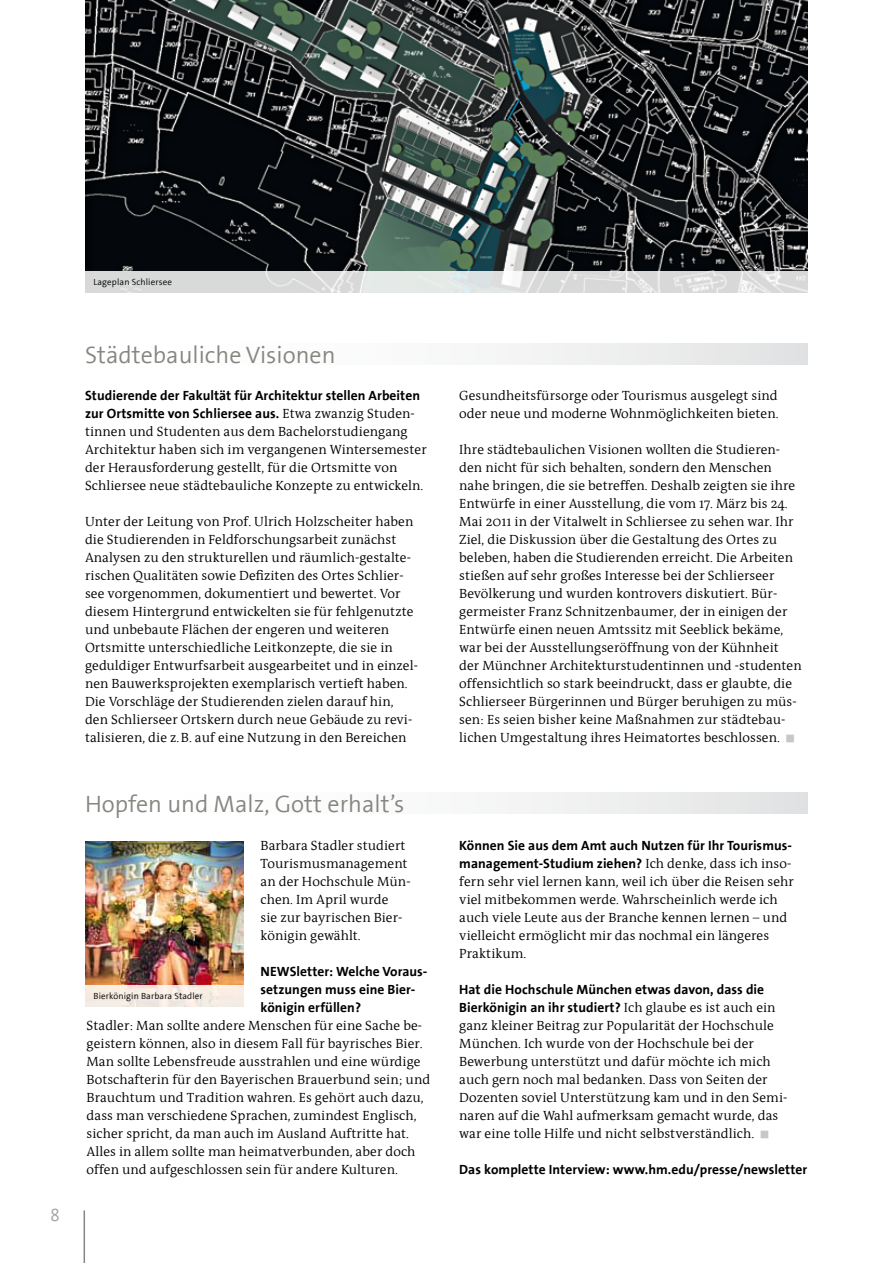
<style>
.page{position:relative;width:893px;height:1263px;background:#fff}
.page>*{position:absolute;margin:0;border:0;box-sizing:border-box;transform-origin:0 0}
.t1{font:24px "FHM The Sans";color:#878781}
.t2{font:18px "FHM The Sans";color:#9c9e9f}
.t3{font:13.5px/18px "FHM Antiqua";letter-spacing:.005em;color:#000}
.t4{font:700 13.5px/18px "FHM Antiqua";letter-spacing:.005em;color:#000}
.t5{font:9px "FHM The Sans";letter-spacing:.015em;color:#000}
.s1{font-weight:700}
.s2{color:#c6c7c8}
</style>
<div class="page">
<hr style="left:84px;top:1210px;width:1px;height:53px;background:#878781">
<img style="left:85px;top:0;width:723px;height:271px">
<svg style="left:85px;top:271px;width:723px;height:22px;fill:#d8d9d9"></svg>
<div style="left:85px;top:343px;width:723px;height:21px;background:linear-gradient(to right,#fff,#e5e6e6)"></div>
<div style="left:85px;top:792px;width:723px;height:21px;background:linear-gradient(to right,#fff,#e5e6e6)"></div>
<img style="left:85px;top:841px;width:158px;height:144px">
<div style="left:83px;top:985px;width:162px;height:21px;background:linear-gradient(to right,#f6ebe2,#f6ede4)"></div>
<h2 class="t2" style="left:50px;top:1206px;width:11px">8</h2>
<p class="t5" style="left:94px;top:277px;width:80px">Lageplan Schliersee</p>
<h1 class="t1" style="left:85px;top:342px;width:252px">Städtebauliche Visionen</h1>
<p class="t3" style="left:85px;top:387px;width:343px"><span class="s1">Studierende der Fakultät für Architektur stellen Arbeiten zur Ortsmitte von Schliersee aus.</span> Etwa zwanzig Studen&shy;tinnen und Studenten aus dem Bachelorstudiengang Architektur haben sich im vergangenen Wintersemester der Herausforderung gestellt, für die Ortsmitte von Schliersee neue städtebauliche Konzepte zu entwickeln.</p>
<p class="t3" style="left:85px;top:513px;width:334px">Unter der Leitung von Prof. Ulrich Holzscheiter haben die Studierenden in Feldforschungsarbeit zunächst Analysen zu den strukturellen und räumlich-gestalte&shy;rischen Qualitäten sowie Defiziten des Ortes Schlier&shy;see vorgenommen, dokumentiert und bewertet. Vor diesem Hintergrund entwickelten sie für fehlgenutzte und unbebaute Flächen der engeren und weiteren Ortsmitte unterschiedliche Leitkonzepte, die sie in geduldiger Entwurfsarbeit ausgearbeitet und in einzel&shy;nen Bauwerksprojekten exemplarisch vertieft haben.<br>Die Vorschläge der Studierenden zielen darauf hin, den Schlierseer Ortskern durch neue Gebäude zu revi&shy;talisieren, die z. B. auf eine Nutzung in den Bereichen</p>
<h1 class="t1" style="left:85px;top:791px;width:321px">Hopfen und Malz, Gott erhalt’s</h1>
<p class="t3" style="left:261px;top:837px;width:152px">Barbara Stadler studiert<br>Tourismusmanagement an der Hochschule Mün&shy;chen. Im April wurde<br>sie zur bayrischen Bier&shy;königin gewählt.</p>
<p class="t4" style="left:261px;top:963px;width:168px">NEWSletter: Welche Voraus&shy;setzungen muss eine Bier&shy;königin erfüllen?</p>
<p class="t3" style="left:87px;top:1017px;width:345px">Stadler: Man sollte andere Menschen für eine Sache be&shy;geistern können, also in diesem Fall für bayrisches Bier.<br>Man sollte Lebensfreude ausstrahlen und eine würdige Botschafterin für den Bayerischen Brauerbund sein; und Brauchtum und Tradition wahren. Es gehört auch dazu, dass man verschiedene Sprachen, zumindest Englisch, sicher spricht, da man auch im Ausland Auftritte hat.<br>Alles in allem sollte man heimatverbunden, aber doch offen und aufgeschlossen sein für andere Kulturen.</p>
<p class="t5" style="left:94px;top:991px;width:111px">Bierkönigin Barbara Stadler</p>
<p class="t3" style="left:459px;top:387px;width:321px">Gesundheitsfürsorge oder Tourismus ausgelegt sind oder neue und moderne Wohnmöglichkeiten bieten.</p>
<p class="t3" style="left:459px;top:441px;width:344px">Ihre städtebaulichen Visionen wollten die Studieren&shy;den nicht für sich behalten, sondern den Menschen nahe bringen, die sie betreffen. Deshalb zeigten sie ihre Entwürfe in einer Ausstellung, die vom 17. März bis 24.<br>Mai 2011 in der Vitalwelt in Schliersee zu sehen war. Ihr Ziel, die Diskussion über die Gestaltung des Ortes zu beleben, haben die Studierenden erreicht. Die Arbeiten stießen auf sehr großes Interesse bei der Schlierseer Bevölkerung und wurden kontrovers diskutiert. Bür&shy;germeister Franz Schnitzenbaumer, der in einigen der Entwürfe einen neuen Amtssitz mit Seeblick bekäme, war bei der Ausstellungseröffnung von der Kühnheit der Münchner Architekturstudentinnen und -studenten offensichtlich so stark beeindruckt, dass er glaubte, die Schlierseer Bürgerinnen und Bürger beruhigen zu müs&shy;sen: Es seien bisher keine Maßnahmen zur städtebau&shy;lichen Umgestaltung ihres Heimatortes beschlossen. <span class="s2">■</span></p>
<p class="t3" style="left:459px;top:837px;width:336px"><span class="s1">Können Sie aus dem Amt auch Nutzen für Ihr Tourismus&shy;management-Studium ziehen?</span> Ich denke, dass ich inso&shy;fern sehr viel lernen kann, weil ich über die Reisen sehr viel mitbekommen werde. Wahrscheinlich werde ich auch viele Leute aus der Branche kennen lernen – und vielleicht ermöglicht mir das nochmal ein längeres Praktikum.</p>
<p class="t3" style="left:459px;top:981px;width:330px"><span class="s1">Hat die Hochschule München etwas davon, dass die Bierkönigin an ihr studiert?</span> Ich glaube es ist auch ein ganz kleiner Beitrag zur Popularität der Hochschule München. Ich wurde von der Hochschule bei der Bewerbung unterstützt und dafür möchte ich mich auch gern noch mal bedanken. Dass von Seiten der Dozenten soviel Unterstützung kam und in den Semi&shy;naren auf die Wahl aufmerksam gemacht wurde, das war eine tolle Hilfe und nicht selbstverständlich. <span class="s2">■</span></p>
<p class="t4" style="left:459px;top:1161px;width:350px">Das komplette Interview: www.hm.edu/presse/newsletter</p>
</div>
